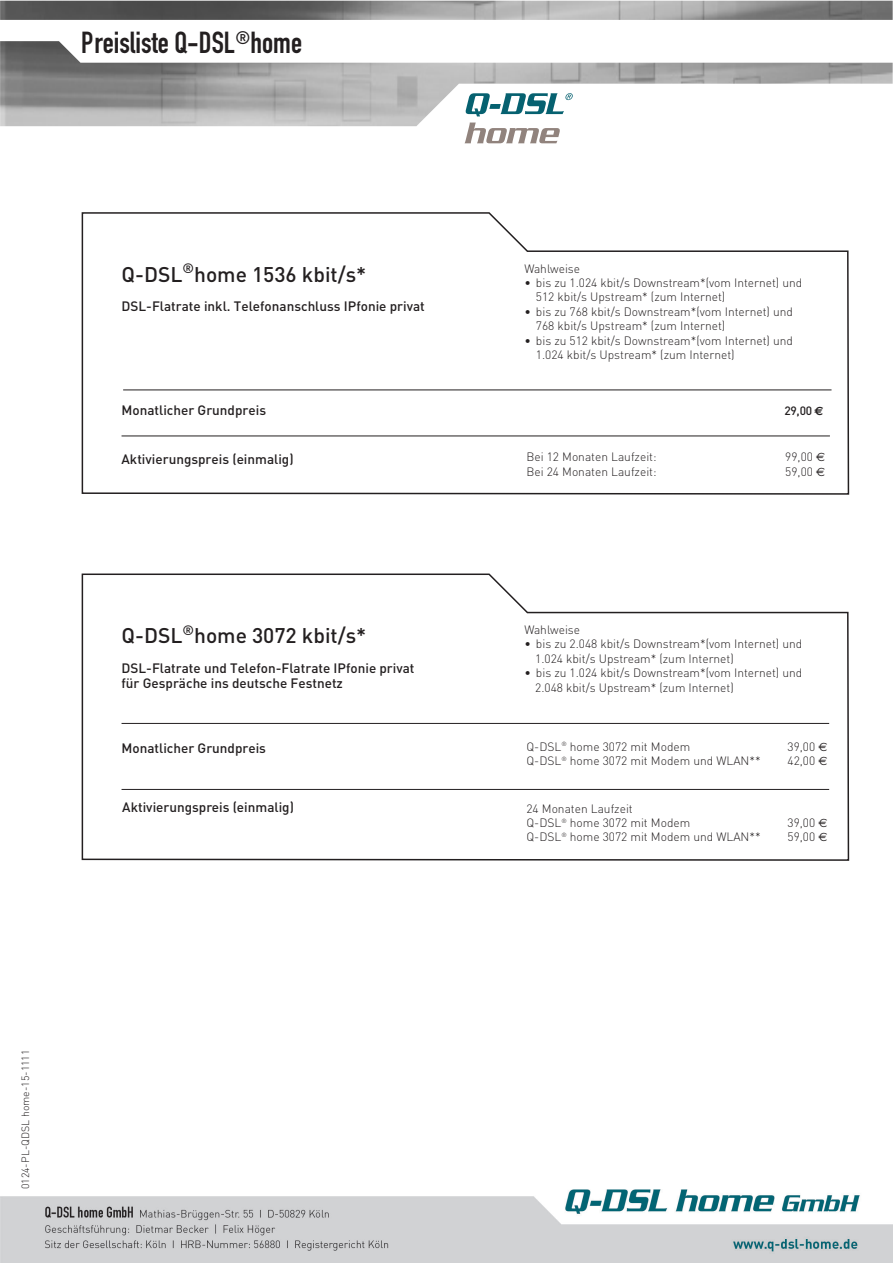
<style>
.page{position:relative;width:893px;height:1263px;background:#fff}
.page>*{position:absolute;margin:0;border:0;box-sizing:border-box;transform-origin:0 0}
.t1{font:30px "DIN Engschrift";color:#231f20}
.t2{font:500 21px "DIN";color:#231f20}
.t3{font:500 13.5px/14.9px "DIN";color:#231f20}
.t4{font:300 12px/14.4px "DIN";color:#231f20}
.t5{font:500 12px "DIN";color:#231f20}
.t6{font:300 10.5px "DIN";color:#231f20}
.s1{font-family:"Euro Sans";font-weight:700}
.s2{font-family:"Euro Sans";font-weight:400}
</style>
<div class="page">
<svg style="left:81px;top:212px;width:769px;height:283px"></svg>
<hr style="left:123px;top:390px;width:708px;height:1px;background:#231f20">
<hr style="left:122px;top:436px;width:708px;height:1px;background:#231f20">
<svg style="left:465px;top:126px;width:95px;height:17px"></svg>
<svg style="left:81px;top:573px;width:769px;height:288px"></svg>
<hr style="left:122px;top:723px;width:707px;height:1px;background:#231f20">
<hr style="left:122px;top:789px;width:707px;height:1px;background:#231f20">
<img style="left:0;top:1px;width:893px;height:125px">
<img style="left:0;top:1189px;width:893px;height:74px">
<p class="t1" style="left:81px;top:25px;width:222px">Preisliste Q-DSL<sup>®</sup>home</p>
<p class="t2" style="left:122px;top:261px;width:246px">Q-DSL<sup>®</sup>home 1536 kbit/s*</p>
<p class="t3" style="left:122px;top:299px;width:305px">DSL-Flatrate inkl. Telefonanschluss IPfonie privat</p>
<p class="t3" style="left:122px;top:402px;width:146px">Monatlicher Grundpreis</p>
<p class="t3" style="left:122px;top:452px;width:174px">Aktivierungspreis (einmalig)</p>
<p class="t2" style="left:122px;top:622px;width:246px">Q-DSL<sup>®</sup>home 3072 kbit/s*</p>
<p class="t3" style="left:122px;top:660px;width:295px">DSL-Flatrate und Telefon-Flatrate IPfonie privat für Gespräche ins deutsche Festnetz</p>
<p class="t3" style="left:122px;top:740px;width:146px">Monatlicher Grundpreis</p>
<p class="t3" style="left:122px;top:799px;width:173px">Aktivierungspreis (einmalig)</p>
<p class="t6" style="left:19px;top:1189px;width:141px;rotate:-90deg">0124-PL-QDSL home-15-1111</p>
<p class="t4" style="left:524px;top:261px;width:57px">Wahlweise</p>
<p class="t4" style="left:536px;top:275px;width:268px;text-indent:-12px">• bis zu 1.024 kbit/s Downstream*(vom Internet) und<br>512 kbit/s Upstream* (zum Internet)</p>
<p class="t4" style="left:536px;top:304px;width:259px;text-indent:-12px">• bis zu 768 kbit/s Downstream*(vom Internet) und<br>768 kbit/s Upstream* (zum Internet)</p>
<p class="t4" style="left:536px;top:333px;width:259px;text-indent:-12px">• bis zu 512 kbit/s Downstream*(vom Internet) und<br>1.024 kbit/s Upstream* (zum Internet)</p>
<p class="t5" style="left:784px;top:403px;width:41px">29,00 <span class="s1">€</span></p>
<p class="t4" style="left:526px;top:450px;width:132px">Bei 12 Monaten Laufzeit:</p>
<p class="t4" style="left:785px;top:450px;width:41px">99,00 <span class="s2">€</span></p>
<p class="t4" style="left:526px;top:464px;width:132px">Bei 24 Monaten Laufzeit:</p>
<p class="t4" style="left:785px;top:464px;width:41px">59,00 <span class="s2">€</span></p>
<p class="t4" style="left:524px;top:622px;width:57px">Wahlweise</p>
<p class="t4" style="left:535px;top:637px;width:269px;text-indent:-11px">• bis zu 2.048 kbit/s Downstream*(vom Internet) und<br>1.024 kbit/s Upstream* (zum Internet)</p>
<p class="t4" style="left:535px;top:665px;width:269px;text-indent:-11px">• bis zu 1.024 kbit/s Downstream*(vom Internet) und<br>2.048 kbit/s Upstream* (zum Internet)</p>
<p class="t4" style="left:526px;top:739px;width:165px">Q-DSL<sup>®</sup> home 3072 mit Modem</p>
<p class="t4" style="left:787px;top:739px;width:41px">39,00 <span class="s2">€</span></p>
<p class="t4" style="left:526px;top:753px;width:236px">Q-DSL<sup>®</sup> home 3072 mit Modem und WLAN**</p>
<p class="t4" style="left:787px;top:753px;width:41px">42,00 <span class="s2">€</span></p>
<p class="t4" style="left:526px;top:801px;width:165px">24 Monaten Laufzeit<br>Q-DSL<sup>®</sup> home 3072 mit Modem</p>
<p class="t4" style="left:787px;top:815px;width:41px">39,00 <span class="s2">€</span></p>
<p class="t4" style="left:526px;top:830px;width:236px">Q-DSL<sup>®</sup> home 3072 mit Modem und WLAN**</p>
<p class="t4" style="left:787px;top:830px;width:41px">59,00 <span class="s2">€</span></p>
</div>
